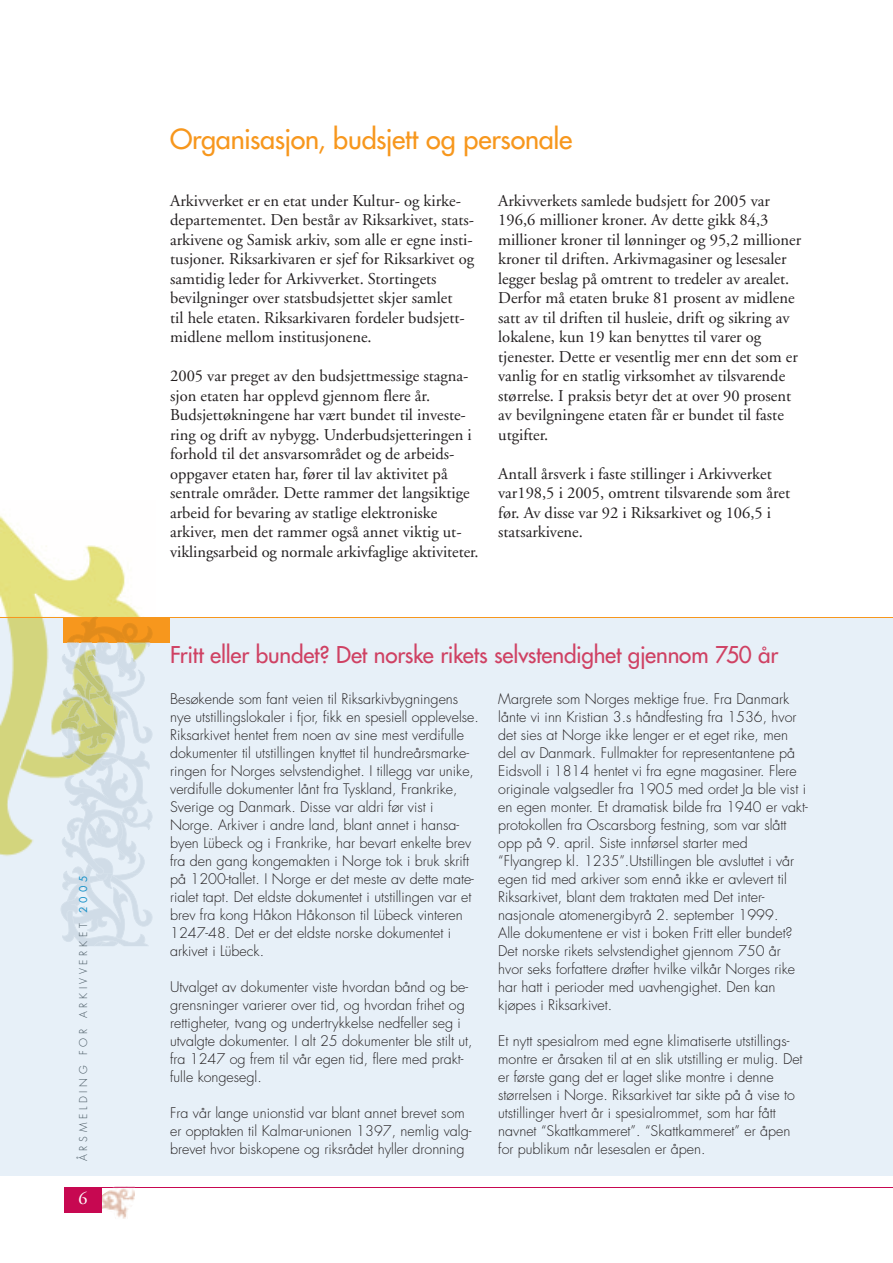
<style>
.page{position:relative;width:893px;height:1263px;background:#fff}
.page>*{position:absolute;margin:0;border:0;box-sizing:border-box;transform-origin:0 0}
.t1{font:27px "Futura";letter-spacing:-.01em;color:#f7971d}
.t2{font:22.5px "Futura";letter-spacing:-.01em;color:#cf4163}
.t3{font:18px "Adobe Garamond";color:#fff}
.t4{font:16.5px/19.5px "Adobe Garamond";color:#231f20}
.t5{font:300 14.25px/18px "Futura";color:#231f20}
.t6{font:300 10.5px "Futura";letter-spacing:.35em;color:#45555f}
.s1{font-weight:400;color:#1490c8}
</style>
<div class="page">
<div style="left:0;top:617px;width:892px;height:558px;background:#e7f0f8"></div>
<img style="left:0;top:515px;width:141px;height:102px">
<hr style="left:0;top:617px;width:892px;height:1px;background:#f7971d">
<div style="left:64px;top:617px;width:106px;height:25px;background:#f7971d"></div>
<img style="left:63px;top:744px;width:9px;height:34px">
<img style="left:65px;top:751px;width:85px;height:53px">
<img style="left:62px;top:642px;width:90px;height:102px">
<img style="left:85px;top:673px;width:34px;height:4px">
<img style="left:72px;top:681px;width:56px;height:75px">
<img style="left:93px;top:675px;width:20px;height:31px">
<img style="left:61px;top:713px;width:19px;height:26px">
<img style="left:85px;top:758px;width:22px;height:18px">
<svg style="left:71px;top:721px;width:6px;height:2px"></svg>
<svg style="left:103px;top:691px;width:5px;height:6px"></svg>
<svg style="left:79px;top:787px;width:12px;height:8px"></svg>
<svg style="left:67px;top:617px;width:85px;height:56px"></svg>
<img style="left:62px;top:800px;width:74px;height:71px">
<img style="left:72px;top:864px;width:21px;height:7px">
<img style="left:122px;top:806px;width:30px;height:24px">
<img style="left:93px;top:858px;width:20px;height:13px">
<img style="left:118px;top:820px;width:5px;height:22px">
<svg style="left:93px;top:825px;width:12px;height:22px"></svg>
<svg style="left:61px;top:871px;width:91px;height:75px"></svg>
<svg style="left:118px;top:848px;width:8px;height:8px"></svg>
<svg style="left:70px;top:827px;width:4px;height:5px"></svg>
<hr style="left:64px;top:1187px;width:828px;height:1px;background:#c70851">
<img style="left:101px;top:1186px;width:34px;height:33px">
<svg style="left:113px;top:1187px;width:22px;height:1px"></svg>
<div style="left:64px;top:1187px;width:37px;height:26px;background:#c70851"></div>
<p class="t6" style="left:78px;top:1161px;width:287px;rotate:-90deg">ÅRSMELDING FOR ARKIVVERKET <span class="s1">2005</span></p>
<p class="t3" style="left:78px;top:1191px;width:10px">6</p>
<h1 class="t1" style="left:170px;top:126px;width:404px">Organisasjon, budsjett og personale</h1>
<p class="t4" style="left:170px;top:192px;width:305px">Arkivverket er en etat under Kultur- og kirke&shy;departementet. Den består av Riksarkivet, stats&shy;arkivene og Samisk arkiv, som alle er egne insti&shy;tusjoner. Riksarkivaren er sjef for Riksarkivet og samtidig leder for Arkivverket. Stortingets bevilgninger over statsbudsjettet skjer samlet<br>til hele etaten. Riksarkivaren fordeler budsjett&shy;midlene mellom institusjonene.</p>
<p class="t4" style="left:170px;top:368px;width:310px">2005 var preget av den budsjettmessige stagna&shy;sjon etaten har opplevd gjennom flere år.<br>Budsjettøkningene har vært bundet til investe&shy;ring og drift av nybygg. Underbudsjetteringen i forhold til det ansvarsområdet og de arbeids&shy;oppgaver etaten har, fører til lav aktivitet på sentrale områder. Dette rammer det langsiktige arbeid for bevaring av statlige elektroniske arkiver, men det rammer også annet viktig ut&shy;viklingsarbeid og normale arkivfaglige aktiviteter.</p>
<p class="t4" style="left:498px;top:192px;width:304px">Arkivverkets samlede budsjett for 2005 var 196,6 millioner kroner. Av dette gikk 84,3 millioner kroner til lønninger og 95,2 millioner kroner til driften. Arkivmagasiner og lesesaler legger beslag på omtrent to tredeler av arealet.<br>Derfor må etaten bruke 81 prosent av midlene satt av til driften til husleie, drift og sikring av lokalene, kun 19 kan benyttes til varer og tjenester. Dette er vesentlig mer enn det som er vanlig for en statlig virksomhet av tilsvarende størrelse. I praksis betyr det at over 90 prosent av bevilgningene etaten får er bundet til faste utgifter.</p>
<p class="t4" style="left:498px;top:465px;width:293px">Antall årsverk i faste stillinger i Arkivverket var198,5 i 2005, omtrent tilsvarende som året før. Av disse var 92 i Riksarkivet og 106,5 i statsarkivene.</p>
<h2 class="t2" style="left:170px;top:643px;width:609px">Fritt eller bundet? Det norske rikets selvstendighet gjennom 750 år</h2>
<p class="t5" style="left:170px;top:691px;width:310px">Besøkende som fant veien til Riksarkivbygningens nye utstillingslokaler i fjor, fikk en spesiell opplevelse.<br>Riksarkivet hentet frem noen av sine mest verdifulle dokumenter til utstillingen knyttet til hundreårsmarke&shy;ringen for Norges selvstendighet. I tillegg var unike, verdifulle dokumenter lånt fra Tyskland, Frankrike, Sverige og Danmark. Disse var aldri før vist i Norge. Arkiver i andre land, blant annet i hansa&shy;byen Lübeck og i Frankrike, har bevart enkelte brev fra den gang kongemakten i Norge tok i bruk skrift på 1200-tallet. I Norge er det meste av dette mate&shy;rialet tapt. Det eldste dokumentet i utstillingen var et brev fra kong Håkon Håkonson til Lübeck vinteren 1247-48. Det er det eldste norske dokumentet i arkivet i Lübeck.</p>
<p class="t5" style="left:170px;top:979px;width:304px">Utvalget av dokumenter viste hvordan bånd og be&shy;grensninger varierer over tid, og hvordan frihet og rettigheter, tvang og undertrykkelse nedfeller seg i utvalgte dokumenter. I alt 25 dokumenter ble stilt ut, fra 1247 og frem til vår egen tid, flere med prakt&shy;fulle kongesegl.</p>
<p class="t5" style="left:170px;top:1105px;width:303px">Fra vår lange unionstid var blant annet brevet som er opptakten til Kalmar-unionen 1397, nemlig valg&shy;brevet hvor biskopene og riksrådet hyller dronning</p>
<p class="t5" style="left:498px;top:691px;width:311px">Margrete som Norges mektige frue. Fra Danmark lånte vi inn Kristian 3.s håndfesting fra 1536, hvor det sies at Norge ikke lenger er et eget rike, men del av Danmark. Fullmakter for representantene på Eidsvoll i 1814 hentet vi fra egne magasiner. Flere originale valgsedler fra 1905 med ordet Ja ble vist i en egen monter. Et dramatisk bilde fra 1940 er vakt&shy;protokollen fra Oscarsborg festning, som var slått opp på 9. april. Siste innførsel starter med “Flyangrep kl. 1235”.Utstillingen ble avsluttet i vår egen tid med arkiver som ennå ikke er avlevert til Riksarkivet, blant dem traktaten med Det inter&shy;nasjonale atomenergibyrå 2. september 1999.<br>Alle dokumentene er vist i boken Fritt eller bundet?<br>Det norske rikets selvstendighet gjennom 750 år hvor seks forfattere drøfter hvilke vilkår Norges rike har hatt i perioder med uavhengighet. Den kan kjøpes i Riksarkivet.</p>
<p class="t5" style="left:498px;top:1033px;width:306px">Et nytt spesialrom med egne klimatiserte utstillings&shy;montre er årsaken til at en slik utstilling er mulig. Det er første gang det er laget slike montre i denne størrelsen i Norge. Riksarkivet tar sikte på å vise to utstillinger hvert år i spesialrommet, som har fått navnet “Skattkammeret”. “Skattkammeret” er åpen for publikum når lesesalen er åpen.</p>
</div>
